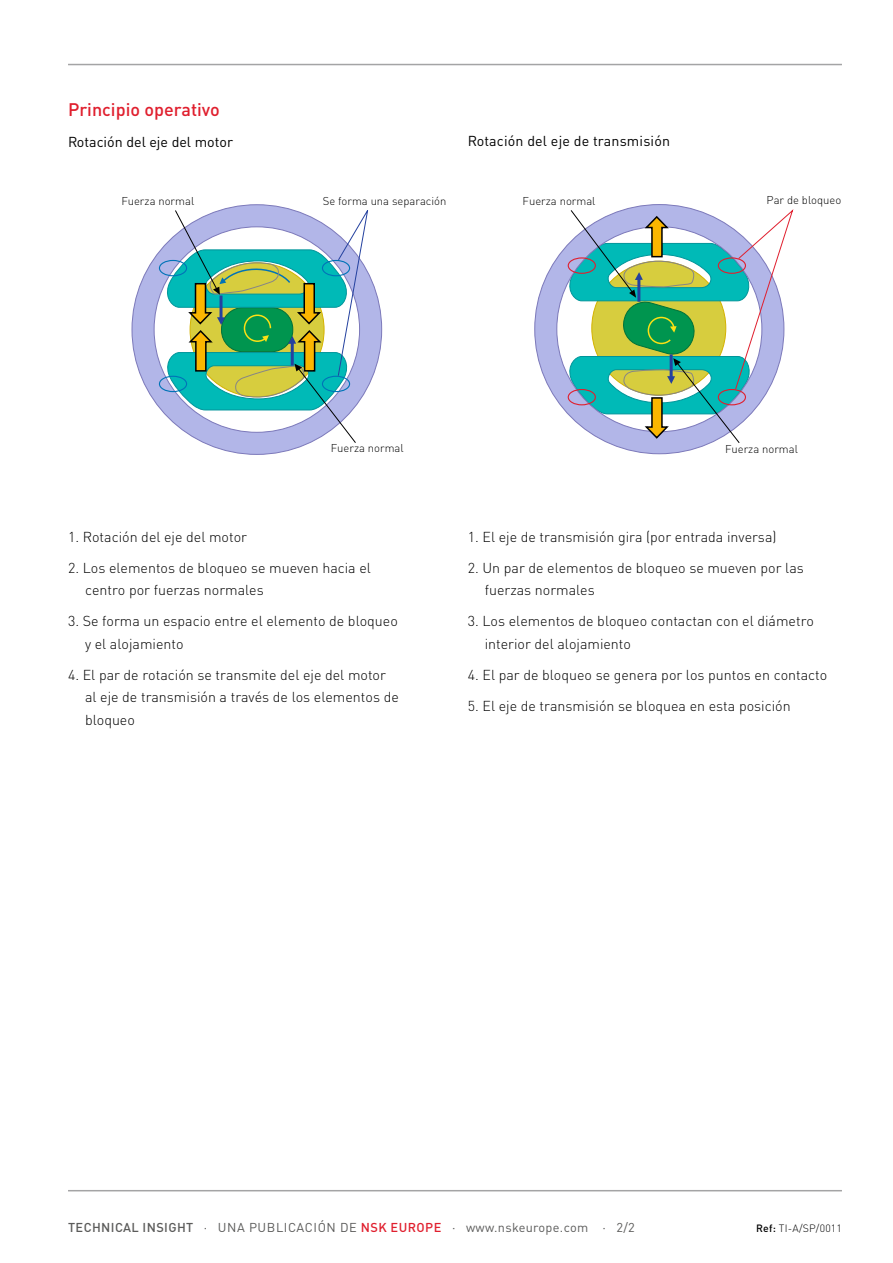
<style>
.page{position:relative;width:893px;height:1263px;background:#fff}
.page>*{position:absolute;margin:0;border:0;box-sizing:border-box;transform-origin:0 0}
.t1{font:500 18px "DIN Pro";color:#e01f2e}
.t2{font:300 14.25px/22.5px "DIN Pro";color:#000}
.t3{font:14.25px "DIN Pro";letter-spacing:.005em;color:#000}
.t4{font:12.75px "DIN Pro";letter-spacing:.035em;color:#5b5b5a}
.t5{font:300 11.25px "DIN Pro";color:#000}
.t6{font:300 10.5px "DIN Pro";letter-spacing:.02em;color:#000}
.s1{font-weight:500}
.s2{font-weight:500;color:#e01f2e}
</style>
<div class="page">
<hr style="left:68px;top:1190px;width:774px;height:1px;background:#a4a4a5">
<hr style="left:68px;top:64px;width:774px;height:1px;background:#a4a4a5">
<svg style="left:132px;top:204px;width:250px;height:251px"></svg>
<svg style="left:534px;top:204px;width:177px;height:250px"></svg>
<div style="left:159px;top:260px;width:28px;height:16px;border:1px solid #0073b7;border-radius:50%"></div>
<div style="left:159px;top:376px;width:28px;height:16px;border:1px solid #0073b7;border-radius:50%"></div>
<svg style="left:164px;top:208px;width:204px;height:235px"></svg>
<svg style="left:567px;top:209px;width:226px;height:234px"></svg>
<p class="t1" style="left:68px;top:97px;width:153px">Principio operativo</p>
<p class="t3" style="left:68px;top:130px;width:166px">Rotación del eje del motor</p>
<p class="t3" style="left:468px;top:130px;width:204px">Rotación del eje de transmisión</p>
<p class="t5" style="left:323px;top:193px;width:125px">Se forma una separación</p>
<p class="t5" style="left:767px;top:192px;width:76px">Par de bloqueo</p>
<p class="t5" style="left:121px;top:193px;width:74px">Fuerza normal</p>
<p class="t5" style="left:523px;top:193px;width:74px">Fuerza normal</p>
<p class="t5" style="left:331px;top:440px;width:74px">Fuerza normal</p>
<p class="t5" style="left:725px;top:440px;width:74px">Fuerza normal</p>
<p class="t2" style="left:68px;top:524px;width:181px">1. Rotación del eje del motor</p>
<p class="t2" style="left:85px;top:555px;width:287px;text-indent:-17px">2. Los elementos de bloqueo se mueven hacia el centro por fuerzas normales</p>
<p class="t2" style="left:85px;top:609px;width:314px;text-indent:-17px">3. Se forma un espacio entre el elemento de bloqueo y el alojamiento</p>
<p class="t2" style="left:85px;top:662px;width:315px;text-indent:-17px">4. El par de rotación se transmite del eje del motor al eje de transmisión a través de los elementos de bloqueo</p>
<p class="t2" style="left:468px;top:524px;width:310px">1. El eje de transmisión gira (por entrada inversa)</p>
<p class="t2" style="left:485px;top:555px;width:321px;text-indent:-17px">2. Un par de elementos de bloqueo se mueven por las fuerzas normales</p>
<p class="t2" style="left:485px;top:609px;width:331px;text-indent:-17px">3. Los elementos de bloqueo contactan con el diámetro interior del alojamiento</p>
<p class="t2" style="left:468px;top:662px;width:361px">4. El par de bloqueo se genera por los puntos en contacto</p>
<p class="t2" style="left:468px;top:693px;width:324px">5. El eje de transmisión se bloquea en esta posición</p>
<p class="t4" style="left:68px;top:1217px;width:568px"><span class="s1">TECHNICAL INSIGHT</span> · UNA PUBLICACIÓN DE <span class="s2">NSK EUROPE</span> · www.nskeurope.com · 2/2</p>
<p class="t6" style="left:756px;top:1220px;width:87px"><span class="s1">Ref:</span> TI-A/SP/0011</p>
</div>
